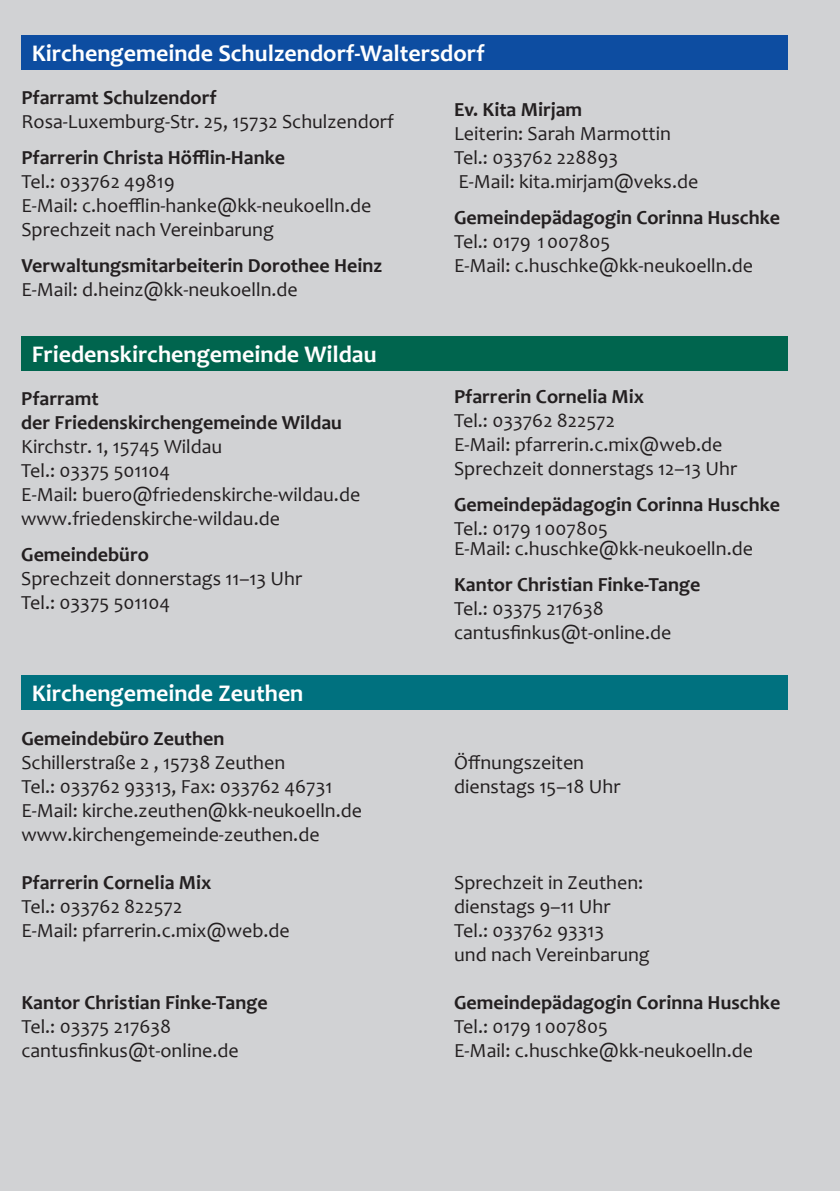
<style>
.page{position:relative;width:840px;height:1191px;background:#fff}
.page>*{position:absolute;margin:0;border:0;box-sizing:border-box;transform-origin:0 0}
.t1{font:700 24px "Candara";color:#fff}
.t2{font:20px/24px "Candara";color:#231f20}
.t3{font:700 20px/24px "Candara";color:#231f20}
</style>
<div class="page">
<div style="left:0;top:0;width:839px;height:1191px;background:#d1d2d4"></div>
<div style="left:21px;top:336px;width:766px;height:34px;background:#00654e"></div>
<div style="left:21px;top:36px;width:766px;height:34px;background:#0d4da1"></div>
<div style="left:21px;top:676px;width:766px;height:34px;background:#00717f"></div>
<p class="t1" style="left:32px;top:39px;width:454px">Kirchengemeinde Schulzendorf-Waltersdorf</p>
<p class="t3" style="left:21px;top:85px;width:197px">Pfarramt Schulzendorf</p>
<p class="t2" style="left:21px;top:109px;width:374px">Rosa-Luxemburg-Str. 25, 15732 Schulzendorf</p>
<p class="t3" style="left:21px;top:145px;width:265px">Pfarrerin Christa Höfflin-Hanke</p>
<p class="t2" style="left:21px;top:169px;width:351px">Tel.: 033762 49819<br>E-Mail: c.hoefflin-hanke@kk-neukoelln.de<br>Sprechzeit nach Vereinbarung</p>
<p class="t3" style="left:21px;top:253px;width:362px">Verwaltungsmitarbeiterin Dorothee Heinz</p>
<p class="t2" style="left:21px;top:277px;width:278px">E-Mail: d.heinz@kk-neukoelln.de</p>
<p class="t1" style="left:32px;top:339px;width:346px">Friedenskirchengemeinde Wildau</p>
<p class="t3" style="left:21px;top:386px;width:322px">Pfarramt<br>der Friedenskirchengemeinde Wildau</p>
<p class="t2" style="left:21px;top:434px;width:340px">Kirchstr. 1, 15745 Wildau<br>Tel.: 03375 501104<br>E-Mail: buero@friedenskirche-wildau.de www.friedenskirche-wildau.de</p>
<p class="t3" style="left:21px;top:542px;width:129px">Gemeindebüro</p>
<p class="t2" style="left:21px;top:566px;width:282px">Sprechzeit donnerstags 11–13 Uhr<br>Tel.: 03375 501104</p>
<p class="t1" style="left:32px;top:678px;width:273px">Kirchengemeinde Zeuthen</p>
<p class="t3" style="left:21px;top:726px;width:204px">Gemeindebüro Zeuthen</p>
<p class="t2" style="left:21px;top:750px;width:342px">Schillerstraße 2 , 15738 Zeuthen<br>Tel.: 033762 93313, Fax: 033762 46731<br>E-Mail: kirche.zeuthen@kk-neukoelln.de www.kirchengemeinde-zeuthen.de</p>
<p class="t3" style="left:21px;top:870px;width:191px">Pfarrerin Cornelia Mix</p>
<p class="t2" style="left:21px;top:894px;width:270px">Tel.: 033762 822572<br>E-Mail: pfarrerin.c.mix@web.de</p>
<p class="t3" style="left:21px;top:990px;width:248px">Kantor Christian Finke-Tange</p>
<p class="t2" style="left:21px;top:1014px;width:219px">Tel.: 03375 217638 cantusfinkus@t-online.de</p>
<p class="t3" style="left:454px;top:97px;width:130px">Ev. Kita Mirjam</p>
<p class="t2" style="left:454px;top:121px;width:246px">Leiterin: Sarah Marmottin<br>Tel.: 033762 228893<br>E-Mail: kita.mirjam@veks.de</p>
<p class="t3" style="left:454px;top:205px;width:327px">Gemeindepädagogin Corinna Huschke</p>
<p class="t2" style="left:454px;top:229px;width:300px">Tel.: 0179 1007805<br>E-Mail: c.huschke@kk-neukoelln.de</p>
<p class="t3" style="left:454px;top:384px;width:191px">Pfarrerin Cornelia Mix</p>
<p class="t2" style="left:454px;top:408px;width:284px">Tel.: 033762 822572<br>E-Mail: pfarrerin.c.mix@web.de<br>Sprechzeit donnerstags 12–13 Uhr</p>
<p class="t3" style="left:454px;top:492px;width:327px">Gemeindepädagogin Corinna Huschke</p>
<p class="t2" style="left:454px;top:518px;width:300px;line-height:20px">Tel.: 0179 1007805<br>E-Mail: c.huschke@kk-neukoelln.de</p>
<p class="t3" style="left:454px;top:572px;width:248px">Kantor Christian Finke-Tange</p>
<p class="t2" style="left:454px;top:596px;width:219px">Tel.: 03375 217638 cantusfinkus@t-online.de</p>
<p class="t2" style="left:454px;top:750px;width:168px">Öffnungszeiten dienstags 15–18 Uhr</p>
<p class="t2" style="left:454px;top:870px;width:197px">Sprechzeit in Zeuthen: dienstags 9–11 Uhr<br>Tel.: 033762 93313<br>und nach Vereinbarung</p>
<p class="t3" style="left:454px;top:990px;width:327px">Gemeindepädagogin Corinna Huschke</p>
<p class="t2" style="left:454px;top:1014px;width:300px">Tel.: 0179 1007805<br>E-Mail: c.huschke@kk-neukoelln.de</p>
</div>
